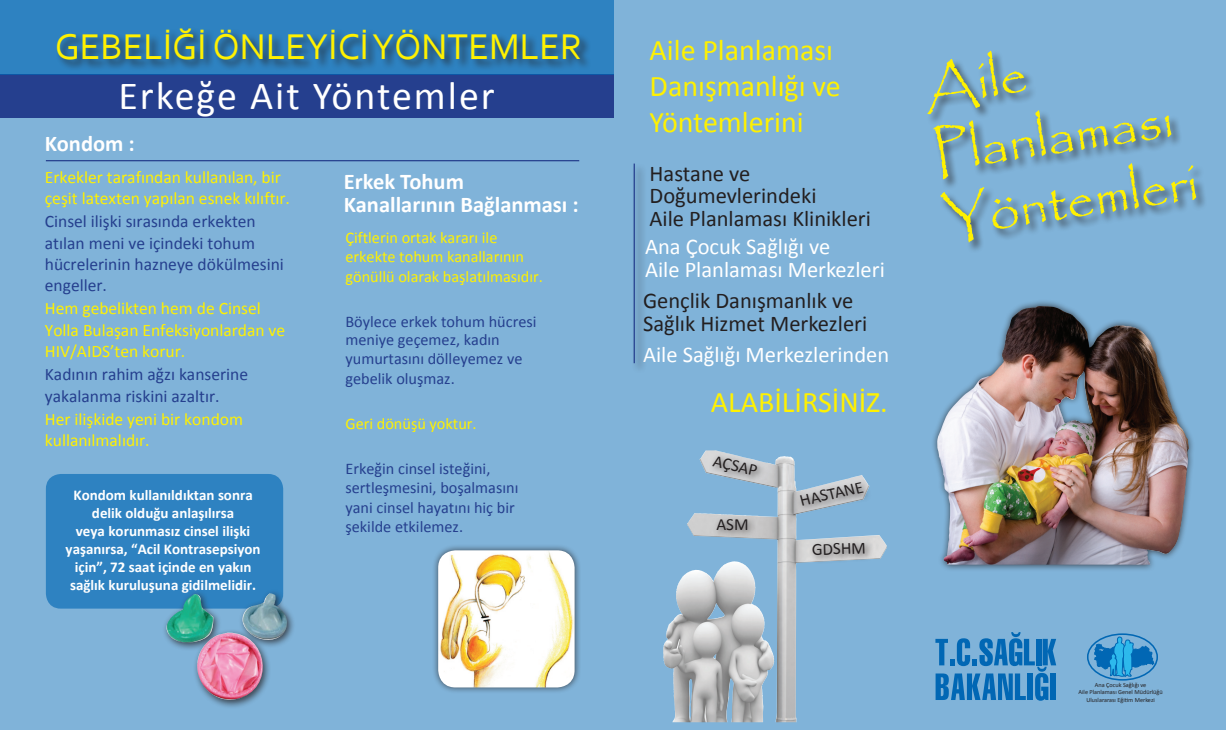
<style>
.page{position:relative;width:1226px;height:730px;background:#80b3d9}
.page>*{position:absolute;margin:0;border:0;box-sizing:border-box;transform-origin:0 0}
.t1{font:55px/65.6px "Papyrus";color:#fff101}
.t2{font:40px "Calibri";letter-spacing:.05em;color:#fff}
.t3{font:37.5px "Corbel";color:#fff101}
.t4{font:30px/36px "Calibri";color:#fff101}
.t5{font:22.5px/22.5px "Calibri";color:#231f20}
.t6{font:22.5px/22.5px "Calibri";color:#fff}
.t7{font:700 22.5px/22.5px "Calibri";color:#fff}
.t8{font:17.5px/21px "Calibri";color:#fff101}
.t9{font:17.5px/21.5px "Calibri";color:#253f8e}
.t10{font:17px "Calibri";color:#231f20}
.t11{font:16.25px/19.5px "Calibri";color:#253f8e}
.t12{font:16.25px/19.5px "Calibri";color:#fff101}
.t13{font:700 15px/18px "Calibri";color:#fff;text-align:center}
.t14{font:6.25px/7.5px "Calibri";color:#231f20;text-align:center}
</style>
<div class="page">
<div style="left:0;top:74px;width:613px;height:44px;background:#253f8e"></div>
<div style="left:0;top:0;width:613px;height:74px;background:#2e82c1"></div>
<div style="left:55px;top:27px;width:537px;height:44px;background:#231f20;opacity:.75"></div>
<div style="left:1087px;top:633px;width:71px;height:48px;border:2px solid #0167b4;border-radius:50%"></div>
<svg style="left:1093px;top:633px;width:62px;height:45px"></svg>
<svg style="left:935px;top:632px;width:121px;height:69px"></svg>
<div style="left:46px;top:474px;width:237px;height:135px;background:#2e82c1;border-radius:15px"></div>
<hr style="left:46px;top:160px;width:533px;height:1px;background:#253f8e">
<div style="left:632px;top:163px;width:15px;height:211px;background:#231f20;opacity:.75"></div>
<hr style="left:634px;top:164px;width:1px;height:199px;background:#253f8e">
<div style="left:163px;top:590px;width:133px;height:119px;background:#231f20;opacity:.75"></div>
<img style="left:165px;top:594px;width:123px;height:106px">
<img style="left:687px;top:450px;width:200px;height:272px">
<div style="left:709px;top:452px;width:57px;height:32px;background:#231f20;opacity:.75"></div>
<div style="left:796px;top:479px;width:76px;height:35px;background:#231f20;opacity:.75"></div>
<div style="left:713px;top:515px;width:44px;height:24px;background:#231f20;opacity:.75"></div>
<div style="left:809px;top:539px;width:65px;height:25px;background:#231f20;opacity:.75"></div>
<div style="left:926px;top:49px;width:282px;height:204px;background:#231f20;opacity:.75"></div>
<div style="left:431px;top:543px;width:150px;height:151px;background:#231f20;opacity:.75"></div>
<img style="left:438px;top:550px;width:137px;height:137px">
<div style="left:930px;top:299px;width:265px;height:272px;background:#231f20;opacity:.75"></div>
<img style="left:937px;top:306px;width:252px;height:259px">
<h3 class="t3" style="left:55px;top:23px;width:529px">GEBELİĞİ ÖNLEYİCİ YÖNTEMLER</h3>
<h2 class="t2" style="left:118px;top:71px;width:378px">Erkeğe Ait Yöntemler</h2>
<p class="t7" style="left:45px;top:131px;width:91px">Kondom :</p>
<p class="t8" style="left:45px;top:166px;width:247px">Erkekler tarafından kullanılan, bir çeşit latexten yapılan esnek kılıftır.</p>
<p class="t9" style="left:45px;top:209px;width:241px">Cinsel ilişki sırasında erkekten atılan meni ve içindeki tohum hücrelerinin hazneye dökülmesini engeller.</p>
<p class="t8" style="left:45px;top:296px;width:242px;line-height:21.8px">Hem gebelikten hem de Cinsel<br>Yolla Bulaşan Enfeksiyonlardan ve<br>HIV/AIDS’ten korur.</p>
<p class="t9" style="left:45px;top:362px;width:205px;line-height:22.5px">Kadının rahim ağzı kanserine yakalanma riskini azaltır.</p>
<p class="t8" style="left:45px;top:408px;width:200px">Her ilişkide yeni bir kondom kullanılmalıdır.</p>
<p class="t13" style="left:66px;top:485px;width:197px">Kondom kullanıldıktan sonra delik olduğu anlaşılırsa<br>veya korunmasız cinsel ilişki yaşanırsa, “Acil Kontrasepsiyon için”, 72 saat içinde en yakın sağlık kuruluşuna gidilmelidir.</p>
<p class="t7" style="left:344px;top:170px;width:236px">Erkek Tohum<br>Kanallarının Bağlanması :</p>
<p class="t12" style="left:345px;top:227px;width:199px">Çiftlerin ortak kararı ile erkekte tohum kanallarının gönüllü olarak başlatılmasıdır.</p>
<p class="t11" style="left:345px;top:312px;width:193px;line-height:18px">Böylece erkek tohum hücresi meniye geçemez, kadın</p>
<p class="t11" style="left:345px;top:348px;width:179px">yumurtasını dölleyemez ve gebelik oluşmaz.</p>
<p class="t12" style="left:345px;top:413px;width:133px">Geri dönüşü yoktur.</p>
<p class="t11" style="left:345px;top:458px;width:174px">Erkeğin cinsel isteğini, sertleşmesini, boşalmasını yani cinsel hayatını hiç bir şekilde etkilemez.</p>
<h3 class="t4" style="left:650px;top:30px;width:193px">Aile Planlaması<br>Danışmanlığı ve<br>Yöntemlerini</h3>
<p class="t5" style="left:650px;top:161px;width:223px">Hastane ve<br>Doğumevlerindeki<br>Aile Planlaması Klinikleri</p>
<p class="t6" style="left:645px;top:234px;width:241px">Ana Çocuk Sağlığı ve<br>Aile Planlaması Merkezleri</p>
<p class="t5" style="left:643px;top:289px;width:226px">Gençlik Danışmanlık ve<br>Sağlık Hizmet Merkezleri</p>
<p class="t6" style="left:643px;top:343px;width:248px">Aile Sağlığı Merkezlerinden</p>
<h3 class="t4" style="left:711px;top:383px;width:179px">ALABİLİRSİNİZ.</h3>
<p class="t10" style="left:716px;top:450px;width:47px;rotate:13deg">AÇSAP</p>
<p class="t10" style="left:716px;top:514px;width:34px">ASM</p>
<p class="t10" style="left:798px;top:490px;width:66px;rotate:-12deg">HASTANE</p>
<p class="t10" style="left:811px;top:539px;width:56px;rotate:-2deg">GDSHM</p>
<h1 class="t1" style="left:919px;top:55px;width:260px;rotate:-8deg">Aile<br>Planlaması<br>Yöntemleri</h1>
<p class="t14" style="left:1079px;top:680px;width:86px">Ana Çocuk Sağlığı ve<br>Aile Planlaması Genel Müdürlüğü<br>Uluslararası Eğitim Merkezi</p>
</div>
